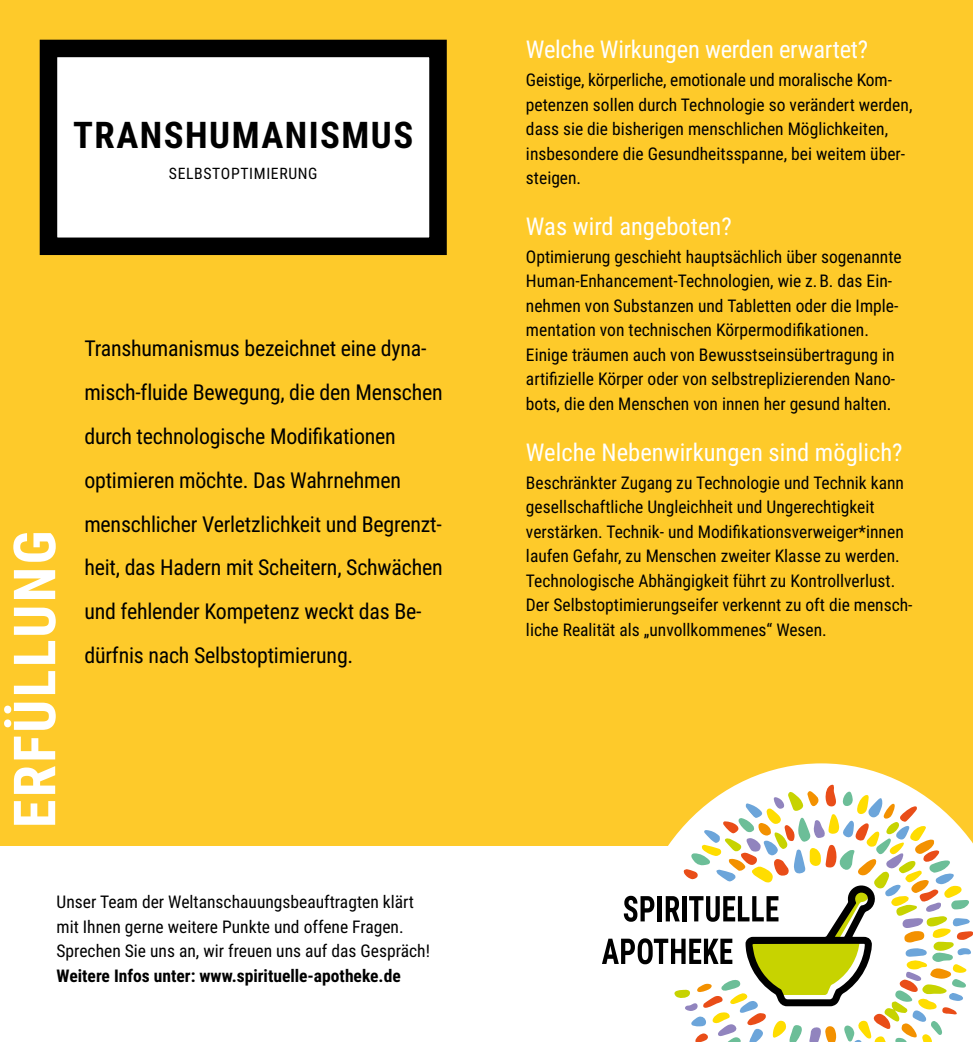
<style>
.page{position:relative;width:973px;height:1042px;background:#fff}
.page>*{position:absolute;margin:0;border:0;box-sizing:border-box;transform-origin:0 0}
.t1{font:700 58.1px "Roboto Condensed";letter-spacing:.04em;color:#fff}
.t2{font:700 36.75px "Roboto Condensed";letter-spacing:.04em;color:#000}
.t3{font:24.5px "Roboto Condensed";color:#fff}
.t4{font:21.88px/43.8px "Roboto Condensed";letter-spacing:-.01em;color:#000}
.t5{font:17.5px/24.5px "Roboto Condensed";color:#000}
.t6{font:700 17.5px "Roboto Condensed";color:#000}
.t7{font:15.75px "Roboto Condensed";letter-spacing:.04em;color:#000}
</style>
<div class="page">
<div style="left:0;top:0;width:972px;height:846px;background:#feca2a"></div>
<div style="left:48px;top:48px;width:390px;height:198px;background:#fff"></div>
<div style="left:40px;top:40px;width:406px;height:215px;border:18px solid #000"></div>
<svg style="left:740px;top:763px;width:163px;height:20px;fill:#fff"></svg>
<svg style="left:602px;top:783px;width:370px;height:259px"></svg>
<h2 class="t2" style="left:73px;top:109px;width:341px">Transhumanismus</h2>
<p class="t7" style="left:169px;top:162px;width:18px">Selbs</p>
<p class="t7" style="left:212px;top:162px;width:87px">toptimierung</p>
<h1 class="t1" style="left:-6px;top:828px;width:299px;rotate:-90deg">ERFÜLLUNG</h1>
<p class="t4" style="left:84px;top:326px;width:360px">Transhumanismus bezeichnet eine dyna&shy;misch-fluide Bewegung, die den Menschen durch technologische Modifikationen optimieren möchte. Das Wahrnehmen menschlicher Verletzlichkeit und Begrenzt&shy;heit, das Hadern mit Scheitern, Schwächen und fehlender Kompetenz weckt das Be&shy;dürfnis nach Selbstoptimierung.</p>
<p class="t5" style="left:57px;top:889px;width:375px">Unser Team der Weltanschauungsbeauftragten klärt mit Ihnen gerne weitere Punkte und offene Fragen.<br>Sprechen Sie uns an, wir freuen uns auf das Gespräch!</p>
<p class="t6" style="left:57px;top:963px;width:345px">Weitere Infos unter: www.spirituelle-apotheke.de</p>
<h3 class="t3" style="left:526px;top:32px;width:344px">Welche Wirkungen werden erwartet?</h3>
<p class="t5" style="left:526px;top:67px;width:388px">Geistige, körperliche, emotionale und moralische Kom&shy;petenzen sollen durch Technologie so verändert werden, dass sie die bisherigen menschlichen Möglichkeiten, insbesondere die Gesundheitsspanne, bei weitem über&shy;steigen.</p>
<h3 class="t3" style="left:526px;top:209px;width:207px">Was wird angeboten?</h3>
<p class="t5" style="left:526px;top:244px;width:377px">Optimierung geschieht hauptsächlich über sogenannte Human-Enhancement-Technologien, wie z. B. das Ein&shy;nehmen von Substanzen und Tabletten oder die I mple&shy;mentation von technischen Körpermodifikationen.<br>Einige träumen auch von Bewusstseinsübertragung in artifizielle Körper oder von selbstreplizierenden Nano&shy;bots, die den Menschen von innen her gesund halten.</p>
<h3 class="t3" style="left:526px;top:435px;width:378px">Welche Nebenwirkungen sind möglich?</h3>
<p class="t5" style="left:526px;top:470px;width:387px">Beschränkter Zugang zu Technologie und Technik kann gesellschaftliche Ungleichheit und Ungerechtigkeit verstärken. Technik- und Modifikationsverweiger*innen laufen Gefahr, zu Menschen zweiter Klasse zu werden.<br>Technologische Abhängigkeit führt zu Kontrollverlust.<br>Der Selbstoptimierungseifer verkennt zu oft die mensch&shy;liche Realität als „unvollkommenes“ Wesen.</p>
</div>
